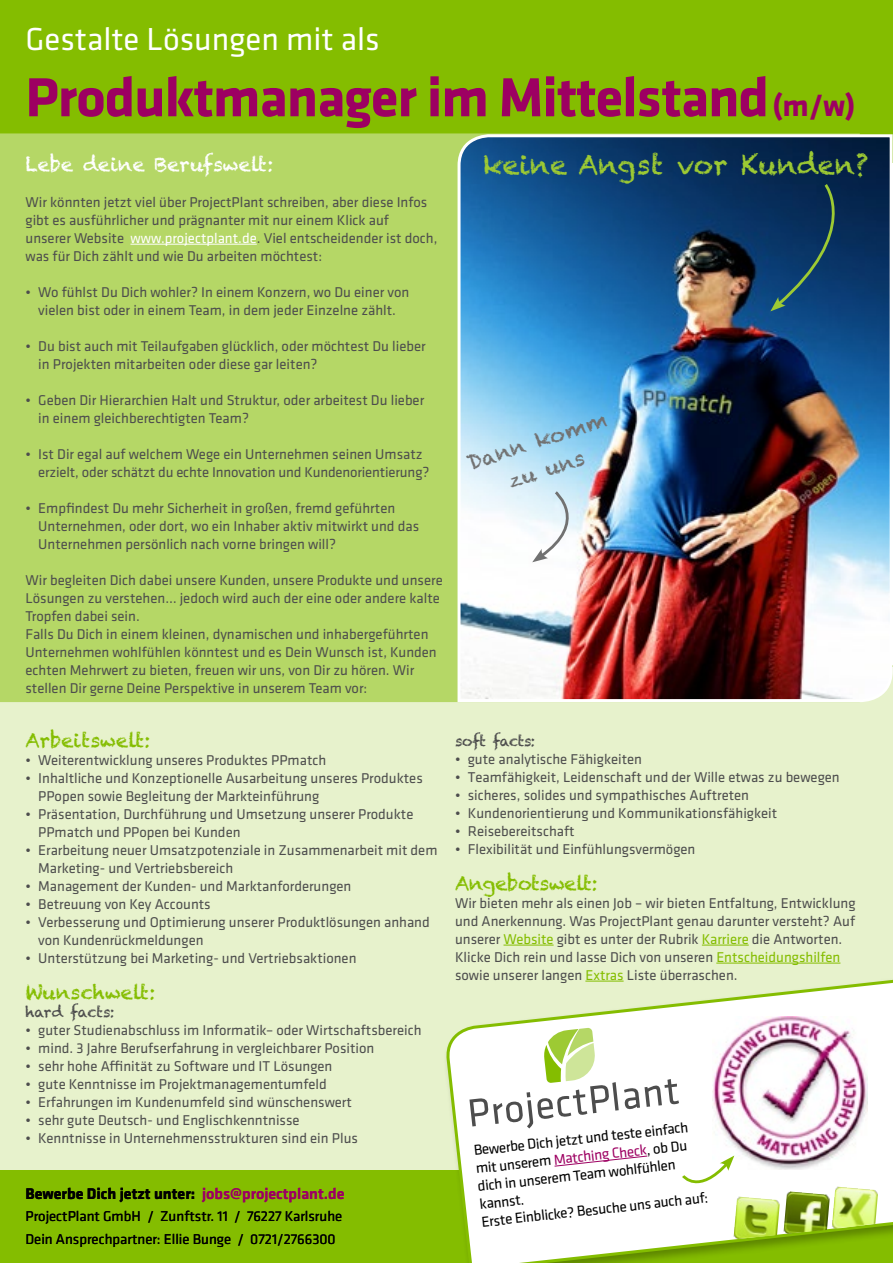
<style>
.page{position:relative;width:893px;height:1263px;background:#fff}
.page>*{position:absolute;margin:0;border:0;box-sizing:border-box;transform-origin:0 0}
.t1{font:700 57px "Klavika Basic";letter-spacing:-.02em;color:#9d0062}
.t2{font:33px "Klavika Basic";color:#fff}
.t3{font:27px "Chalkduster";color:#9dca33}
.t4{font:21px/29.7px "Chalkduster";color:#717171;text-align:center}
.t5{font:19.5px "Chalkduster";color:#84bd00}
.t6{font:19.5px "Chalkduster";color:#fff}
.t7{font:19.5px "Chalkduster";letter-spacing:-.02em;color:#84bd00}
.t8{font:700 16.05px "Klavika Basic";color:#000}
.t9{font:15px/18px "Klavika Basic";color:#000}
.t10{font:14.7px/18px "Klavika Basic";color:#4d4d4d}
.t11{font:14.7px/22.5px "Klavika Basic";color:#000}
.t12{font:14.7px "Chalkduster";letter-spacing:-.05em;color:#4d4d4d}
.t13{font:14.7px "Chalkduster";letter-spacing:-.03em;color:#4d4d4d}
.s1{font-size:31.5px}
.s2{color:#fff}
.s3{font-weight:500;color:#9d0062}
.s4{color:#84bd00}
.s5{color:#9d0062}
</style>
<div class="page">
<div style="left:0;top:702px;width:893px;height:468px;background:#e7f2cc"></div>
<div style="left:0;top:1170px;width:893px;height:93px;background:#84bd00"></div>
<div style="left:0;top:0;width:893px;height:162px;background:#84bd00"></div>
<div style="left:0;top:133px;width:456px;height:569px;background:#b5d766"></div>
<svg style="left:445px;top:977px;width:448px;height:286px"></svg>
<img style="left:783px;top:1191px;width:47px;height:43px">
<img style="left:733px;top:1196px;width:47px;height:43px">
<img style="left:832px;top:1186px;width:46px;height:43px">
<svg style="left:469px;top:1028px;width:210px;height:100px"></svg>
<svg style="left:554px;top:1155px;width:94px;height:12px"></svg>
<img style="left:713px;top:1016px;width:155px;height:153px">
<svg style="left:680px;top:1155px;width:54px;height:40px"></svg>
<hr style="left:503px;top:945px;width:51px;height:1px;background:#84bd00">
<hr style="left:702px;top:945px;width:47px;height:1px;background:#84bd00">
<hr style="left:716px;top:963px;width:124px;height:1px;background:#84bd00">
<hr style="left:585px;top:981px;width:39px;height:1px;background:#84bd00">
<hr style="left:130px;top:244px;width:127px;height:1px;background:#fff">
<img style="left:456px;top:133px;width:437px;height:571px">
<svg style="left:770px;top:182px;width:91px;height:129px;background:#0e3962"></svg>
<svg style="left:532px;top:489px;width:58px;height:73px"></svg>
<h2 class="t2" style="left:26px;top:18px;width:356px">Gestalte Lösungen mit als</h2>
<h1 class="t1" style="left:26px;top:56px;width:831px">Produktmanager im Mittelstand<span class="s1">(m/w)</span></h1>
<h3 class="t6" style="left:26px;top:153px;width:249px">Lebe deine Berufswelt:</h3>
<p class="t10" style="left:26px;top:192px;width:413px">Wir könnten jetzt viel über ProjectPlant schreiben, aber diese Infos gibt es ausführlicher und prägnanter mit nur einem Klick auf unserer Website <span class="s2">www.projectplant.de</span>. Viel entscheidender ist doch, was für Dich zählt und wie Du arbeiten möchtest:</p>
<p class="t10" style="left:26px;top:282px;width:385px;text-align:center">• Wo fühlst Du Dich wohler? In einem Konzern, wo Du einer von vielen bist oder in einem Team, in dem jeder Einzelne zählt.</p>
<p class="t10" style="left:38px;top:336px;width:389px;text-indent:-13px">• Du bist auch mit Teilaufgaben glücklich, oder möchtest Du lieber in Projekten mitarbeiten oder diese gar leiten?</p>
<p class="t10" style="left:38px;top:390px;width:387px;text-indent:-13px">• Geben Dir Hierarchien Halt und Struktur, oder arbeitest Du lieber in einem gleichberechtigten Team?</p>
<p class="t10" style="left:38px;top:444px;width:393px;text-indent:-13px">• Ist Dir egal auf welchem Wege ein Unternehmen seinen Umsatz erzielt, oder schätzt du echte Innovation und Kundenorientierung?</p>
<p class="t10" style="left:38px;top:498px;width:382px;text-indent:-13px">• Empfindest Du mehr Sicherheit in großen, fremd geführten<br>Unternehmen, oder dort, wo ein Inhaber aktiv mitwirkt und das<br>Unternehmen persönlich nach vorne bringen will?</p>
<p class="t10" style="left:26px;top:570px;width:419px">Wir begleiten Dich dabei unsere Kunden, unsere Produkte und unsere Lösungen zu verstehen… jedoch wird auch der eine oder andere kalte Tropfen dabei sein.<br>Falls Du Dich in einem kleinen, dynamischen und inhabergeführten Unternehmen wohlfühlen könntest und es Dein Wunsch ist, Kunden echten Mehrwert zu bieten, freuen wir uns, von Dir zu hören. Wir stellen Dir gerne Deine Perspektive in unserem Team vor:</p>
<h3 class="t5" style="left:26px;top:729px;width:127px">Arbeitswelt:</h3>
<p class="t10" style="left:26px;top:750px;width:302px">• Weiterentwicklung unseres Produktes PPmatch</p>
<p class="t10" style="left:38px;top:768px;width:386px;text-indent:-13px">• Inhaltliche und Konzeptionelle Ausarbeitung unseres Produktes<br>PPopen sowie Begleitung der Markteinführung</p>
<p class="t10" style="left:38px;top:804px;width:377px;text-indent:-13px">• Präsentation, Durchführung und Umsetzung unserer Produkte<br>PPmatch und PPopen bei Kunden</p>
<p class="t10" style="left:38px;top:840px;width:401px;text-indent:-13px">• Erarbeitung neuer Umsatzpotenziale in Zusammenarbeit mit dem<br>Marketing- und Vertriebsbereich</p>
<p class="t10" style="left:26px;top:876px;width:327px">• Management der Kunden- und Marktanforderungen</p>
<p class="t10" style="left:26px;top:894px;width:187px">• Betreuung von Key Accounts</p>
<p class="t10" style="left:38px;top:912px;width:393px;text-indent:-13px">• Verbesserung und Optimierung unserer Produktlösungen anhand von Kundenrückmeldungen</p>
<p class="t10" style="left:26px;top:948px;width:333px">• Unterstützung bei Marketing- und Vertriebsaktionen</p>
<h3 class="t5" style="left:26px;top:981px;width:131px">Wunschwelt:</h3>
<p class="t13" style="left:26px;top:1003px;width:91px">hard facts:</p>
<p class="t10" style="left:26px;top:1020px;width:398px">• guter Studienabschluss im Informatik– oder Wirtschaftsbereich</p>
<p class="t10" style="left:26px;top:1038px;width:350px">• mind. 3 Jahre Berufserfahrung in vergleichbarer Position</p>
<p class="t10" style="left:26px;top:1056px;width:308px">• sehr hohe Affinität zu Software und IT Lösungen</p>
<p class="t10" style="left:26px;top:1074px;width:303px">• gute Kenntnisse im Projektmanagementumfeld</p>
<p class="t10" style="left:26px;top:1092px;width:328px">• Erfahrungen im Kundenumfeld sind wünschenswert</p>
<p class="t10" style="left:26px;top:1110px;width:276px">• sehr gute Deutsch- und Englischkenntnisse</p>
<p class="t10" style="left:26px;top:1128px;width:334px">• Kenntnisse in Unternehmensstrukturen sind ein Plus</p>
<p class="t8" style="left:26px;top:1182px;width:320px">Bewerbe Dich jetzt unter: <span class="s3">jobs@projectplant.de</span></p>
<p class="t11" style="left:26px;top:1204px;width:318px">ProjectPlant GmbH / Zunftstr. 11 / 76227 Karlsruhe<br>Dein Ansprechpartner: Ellie Bunge / 0721/2766300</p>
<h3 class="t3" style="left:482px;top:149px;width:388px">keine Angst vor Kunden?</h3>
<h3 class="t4" style="left:463px;top:449px;width:147px;rotate:-18deg">Dann komm zu uns</h3>
<p class="t12" style="left:455px;top:732px;width:82px">soft facts:</p>
<p class="t10" style="left:455px;top:749px;width:189px">• gute analytische Fähigkeiten</p>
<p class="t10" style="left:455px;top:767px;width:386px">• Teamfähigkeit, Leidenschaft und der Wille etwas zu bewegen</p>
<p class="t10" style="left:455px;top:785px;width:296px">• sicheres, solides und sympathisches Auftreten</p>
<p class="t10" style="left:455px;top:803px;width:324px">• Kundenorientierung und Kommunikationsfähigkeit</p>
<p class="t10" style="left:455px;top:821px;width:121px">• Reisebereitschaft</p>
<p class="t10" style="left:455px;top:839px;width:242px">• Flexibilität und Einfühlungsvermögen</p>
<h3 class="t7" style="left:455px;top:871px;width:144px">Angebotswelt:</h3>
<p class="t10" style="left:455px;top:893px;width:402px">Wir bieten mehr als einen Job – wir bieten Entfaltung, Entwicklung und Anerkennung. Was ProjectPlant genau darunter versteht? Auf unserer <span class="s4">Website</span> gibt es unter der Rubrik <span class="s4">Karriere</span> die Antworten.<br>Klicke Dich rein und lasse Dich von unseren <span class="s4">Entscheidungshilfen </span>sowie unserer langen <span class="s4">Extras</span> Liste überraschen.</p>
<p class="t9" style="left:473px;top:1140px;width:230px;rotate:-6deg">Bewerbe Dich jetzt und teste einfach mit unserem <span class="s5">Matching Check</span>, ob Du dich in unserem Team wohlfühlen kannst.<br>Erste Einblicke? Besuche uns auch auf:</p>
</div>
